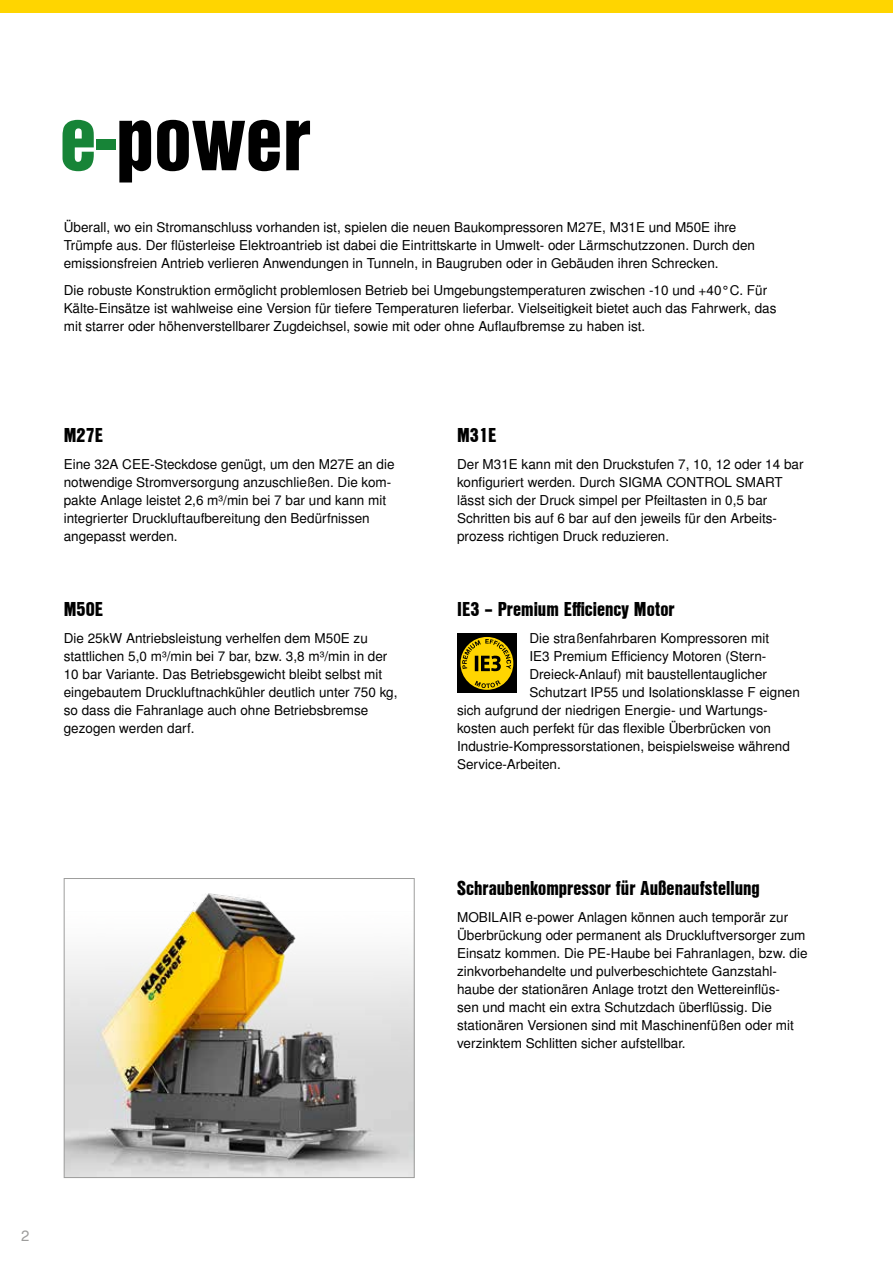
<style>
.page{position:relative;width:893px;height:1263px;background:#fff}
.page>*{position:absolute;margin:0;border:0;box-sizing:border-box;transform-origin:0 0}
.t1{font:90px "Nimbus San L Bla Con";letter-spacing:.005em;color:#000}
.t2{font:19.5px "Nimbus San L Bla Con";color:#000}
.t3{font:15px "Nimbus San L";color:#9d9d9c}
.t4{font:13.5px/18px "Nimbus San L";color:#000}
.s1{color:#178437}
</style>
<div class="page">
<hr style="left:892px;top:0;width:1px;height:1263px;background:#dadada">
<div style="left:0;top:0;width:893px;height:13px;background:#ffd500"></div>
<img style="left:66px;top:893px;width:347px;height:283px">
<div style="left:64px;top:878px;width:351px;height:300px;border:1px solid #9d9d9c"></div>
<div style="left:457px;top:634px;width:60px;height:59px;background:#000"></div>
<div style="left:460px;top:637px;width:53px;height:53px;background:#ffd500;border-radius:50%"></div>
<svg style="left:475px;top:680px;width:26px;height:8px"></svg>
<svg style="left:462px;top:639px;width:49px;height:32px"></svg>
<h1 class="t1" style="left:60px;top:81px;width:253px"><span class="s1">e-</span>power</h1>
<p class="t4" style="left:64px;top:218px;width:693px">Überall, wo ein Stromanschluss vorhanden ist, spielen die neuen Baukompressoren M27E, M31E und M50E ihre<br>Trümpfe aus. Der flüsterleise Elektroantrieb ist dabei die Eintrittskarte in Umwelt- oder Lärmschutzzonen. Durch den emissionsfreien Antrieb verlieren Anwendungen in Tunneln, in Baugruben oder in Gebäuden ihren Schrecken.</p>
<p class="t4" style="left:64px;top:281px;width:714px">Die robuste Konstruktion ermöglicht problemlosen Betrieb bei Umgebungstemperaturen zwischen -10 und +40°C. Für<br>Kälte-Einsätze ist wahlweise eine Version für tiefere Temperaturen lieferbar. Vielseitigkeit bietet auch das Fahrwerk, das mit starrer oder höhenverstellbarer Zugdeichsel, sowie mit oder ohne Auflaufbremse zu haben ist.</p>
<h2 class="t2" style="left:64px;top:423px;width:41px">M27E</h2>
<p class="t4" style="left:64px;top:455px;width:332px">Eine 32A CEE-Steckdose genügt, um den M27E an die notwendige Stromversorgung anzuschließen. Die kom&shy;pakte Anlage leistet 2,6 m³/min bei 7 bar und kann mit integrierter Druckluftaufbereitung den Bedürfnissen angepasst werden.</p>
<h2 class="t2" style="left:64px;top:597px;width:41px">M50E</h2>
<p class="t4" style="left:64px;top:629px;width:335px">Die 25kW Antriebsleistung verhelfen dem M50E zu stattlichen 5,0 m³/min bei 7 bar, bzw. 3,8 m³/min in der 10 bar Variante. Das Betriebsgewicht bleibt selbst mit eingebautem Druckluftnachkühler deutlich unter 750 kg, so dass die Fahranlage auch ohne Betriebsbremse gezogen werden darf.</p>
<h2 class="t2" style="left:457px;top:423px;width:41px">M31E</h2>
<p class="t4" style="left:457px;top:455px;width:348px">Der M31E kann mit den Druckstufen 7, 10, 12 oder 14 bar konfiguriert werden. Durch SIGMA CONTROL SMART lässt sich der Druck simpel per Pfeiltasten in 0,5 bar Schritten bis auf 6 bar auf den jeweils für den Arbeits&shy;prozess richtigen Druck reduzieren.</p>
<h2 class="t2" style="left:457px;top:597px;width:219px">IE3 – Premium Efficiency Motor</h2>
<p class="t4" style="left:529px;top:629px;width:241px">Die straßenfahrbaren Kompressoren mit</p>
<p class="t4" style="left:529px;top:647px;width:239px">IE3 Premium Efficiency Motoren (Stern-</p>
<p class="t4" style="left:529px;top:665px;width:239px">Dreieck-Anlauf) mit baustellentauglicher</p>
<p class="t4" style="left:529px;top:683px;width:272px">Schutzart IP55 und Isolationsklasse F eignen</p>
<p class="t4" style="left:457px;top:701px;width:312px">sich aufgrund der niedrigen Energie- und Wartungs-</p>
<p class="t4" style="left:457px;top:719px;width:315px">kosten auch perfekt für das flexible Überbrücken von</p>
<p class="t4" style="left:457px;top:737px;width:334px">Industrie-Kompressorstationen, beispielsweise während</p>
<p class="t4" style="left:457px;top:755px;width:105px">Service-Arbeiten.</p>
<h2 class="t2" style="left:457px;top:876px;width:304px">Schraubenkompressor für Außenaufstellung</h2>
<p class="t4" style="left:457px;top:908px;width:352px">MOBILAIR e-power Anlagen können auch temporär zur Überbrückung oder permanent als Druckluftversorger zum Einsatz kommen. Die PE-Haube bei Fahranlagen, bzw. die zinkvorbehandelte und pulverbeschichtete Ganzstahl&shy;haube der stationären Anlage trotzt den Wettereinflüs-<br>sen und macht ein extra Schutzdach überflüssig. Die stationären Versionen sind mit Maschinenfüßen oder mit verzinktem Schlitten sicher aufstellbar.</p>
<p class="t3" style="left:21px;top:1226px;width:10px">2</p>
</div>
